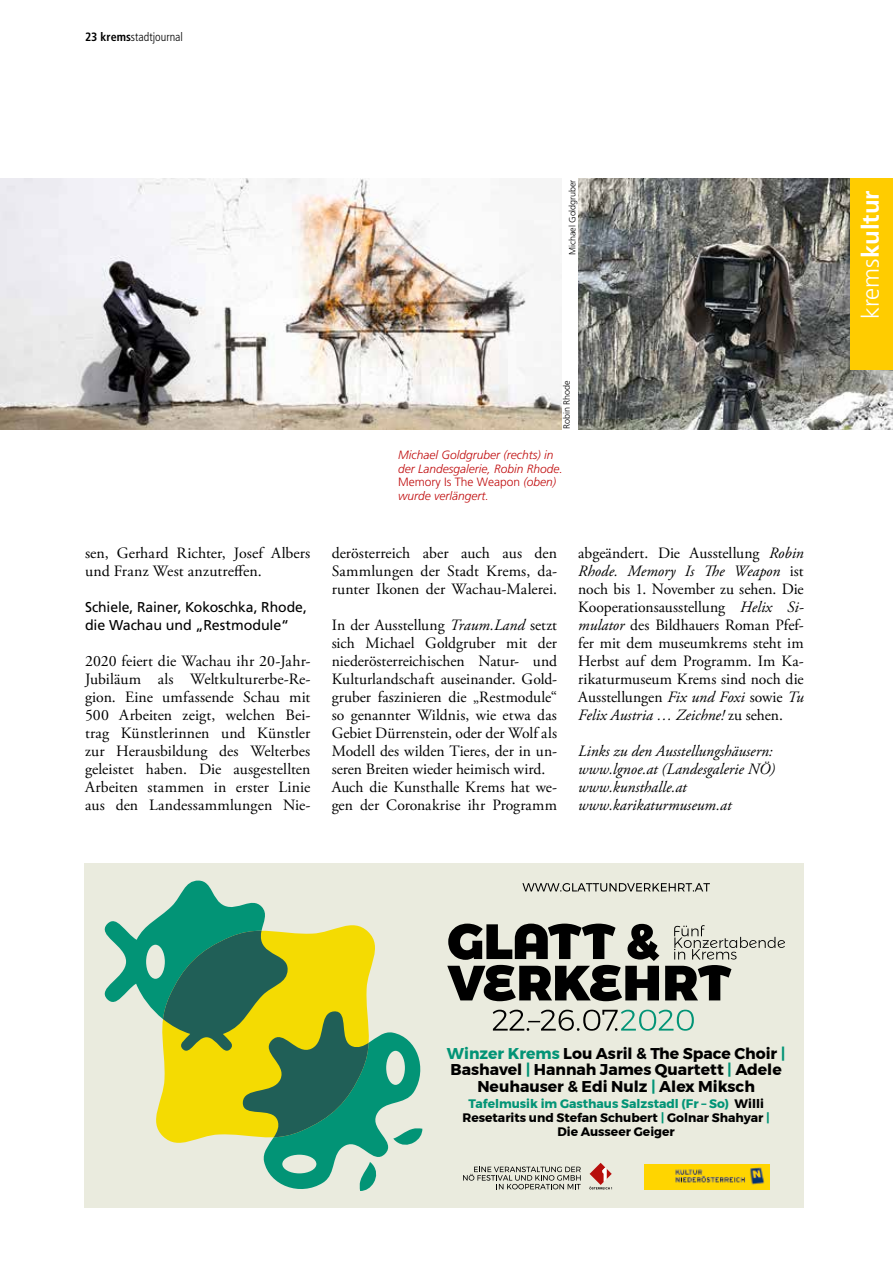
<style>
.page{position:relative;width:893px;height:1263px;background:#fff}
.page>*{position:absolute;margin:0;border:0;box-sizing:border-box;transform-origin:0 0}
.t1{font:700 24px "Frutiger";color:#fff}
.t2{font:15.75px/18px "Adobe Garamond Pro";color:#000;text-align:justify}
.t3{font:italic 15.75px/18px "Adobe Garamond Pro";color:#000}
.t4{font:700 15.6px/16.4px "Montserrat";color:#000;text-align:center}
.t5{font:14.25px/18px "Frutiger";letter-spacing:-.005em;color:#000}
.t6{font:700 12.3px/14.2px "Montserrat";color:#000;text-align:center}
.t7{font:italic 300 12px/13.5px "Frutiger";color:#c00d0e}
.t8{font:300 condensed 12px "Frutiger";color:#000}
.t9{font:300 9px "Frutiger";letter-spacing:-.01em;color:#000}
.s1{font-weight:700}
.s2{font-style:normal}
.s3{font-style:italic}
.s4{font-weight:300}
.s5{color:#029476}
</style>
<div class="page">
<img style="left:578px;top:179px;width:315px;height:250px">
<div style="left:850px;top:179px;width:43px;height:191px;background:#fc0"></div>
<img style="left:0;top:179px;width:561px;height:250px">
<div style="left:84px;top:864px;width:720px;height:344px;background:#eaebde"></div>
<svg style="left:104px;top:880px;width:319px;height:311px"></svg>
<svg style="left:163px;top:931px;width:206px;height:206px;background:#8aa430"></svg>
<svg style="left:493px;top:1010px;width:201px;height:21px"></svg>
<svg style="left:447px;top:923px;width:338px;height:78px"></svg>
<svg style="left:522px;top:883px;width:188px;height:8px"></svg>
<svg style="left:463px;top:1166px;width:118px;height:23px"></svg>
<svg style="left:589px;top:1163px;width:23px;height:26px"></svg>
<img style="left:644px;top:1164px;width:125px;height:25px">
<p class="t8" style="left:85px;top:30px;width:99px"><span class="s1">23 krems</span>stadtjournal</p>
<p class="t9" style="left:567px;top:255px;width:76px;rotate:-90deg">Michael Goldgruber</p>
<p class="t2" style="left:85px;top:544px;width:227px">sen, Gerhard Richter, Josef Albers und Franz West anzutreffen.</p>
<p class="t5" style="left:85px;top:598px;width:223px">Schiele, Rainer, Kokoschka, Rhode, die Wachau und „Restmodule“</p>
<p class="t2" style="left:85px;top:652px;width:227px">2020 feiert die Wachau ihr 20-Jahr-Jubiläum als Weltkulturerbe-Re&shy;gion. Eine umfassende Schau mit 500 Arbeiten zeigt, welchen Bei&shy;trag Künstlerinnen und Künstler zur Herausbildung des Welterbes geleistet haben. Die ausgestellten Arbeiten stammen in erster Linie aus den Landessammlungen Nie-</p>
<p class="t9" style="left:561px;top:429px;width:50px;rotate:-90deg">Robin Rhode</p>
<p class="t7" style="left:398px;top:448px;width:166px">Michael Goldgruber (rechts) in der Landesgalerie, Robin Rhode.<br><span class="s2">Memory Is The Weapon</span> (oben) wurde verlängert.</p>
<p class="t2" style="left:332px;top:544px;width:227px">derösterreich aber auch aus den Sammlungen der Stadt Krems, da&shy;runter Ikonen der Wachau-Malerei.</p>
<p class="t2" style="left:332px;top:616px;width:227px;text-align:left">In der Ausstellung <span class="s3">Traum.Land</span> setzt sich Michael Goldgruber mit der niederösterreichischen Natur- und Kulturlandschaft auseinander. Gold&shy;gruber faszinieren die „Restmodule“ so genannter Wildnis, wie etwa das Gebiet Dürrenstein, oder der Wolf als Modell des wilden Tieres, der in un&shy;seren Breiten wieder heimisch wird.<br>Auch die Kunsthalle Krems hat we&shy;gen der Coronakrise ihr Programm</p>
<p class="t2" style="left:578px;top:544px;width:227px">abgeändert. Die Ausstellung <span class="s3">Robin Rhode. Memory Is The Weapon</span> ist noch bis 1. November zu sehen. Die Kooperationsausstellung <span class="s3">Helix Si&shy;mulator</span> des Bildhauers Roman Pfef&shy;fer mit dem museumkrems steht im Herbst auf dem Programm. Im Ka&shy;rikaturmuseum Krems sind noch die Ausstellungen <span class="s3">Fix und Foxi</span> sowie <span class="s3">Tu Felix Austria … Zeichne!</span> zu sehen.</p>
<p class="t3" style="left:578px;top:742px;width:198px">Links zu den Ausstellungshäusern: www.lgnoe.at (Landesgalerie NÖ) www.kunsthalle.at www.karikaturmuseum.at</p>
<h1 class="t1" style="left:856px;top:319px;width:130px;rotate:-90deg"><span class="s4">krems</span>kultur</h1>
<p class="t4" style="left:447px;top:1045px;width:340px"><span class="s5">Winzer Krems</span> Lou Asril &amp; The Space Choir <span class="s5">|<br></span>Bashavel <span class="s5">|</span> Hannah James Quartett <span class="s5">|</span> Adele<br>Neuhauser &amp; Edi Nulz <span class="s5">|</span> Alex Miksch</p>
<p class="t6" style="left:462px;top:1096px;width:309px"><span class="s5">Tafelmusik im Gasthaus Salzstadl (Fr – So)</span> Willi<br>Resetarits und Stefan Schubert <span class="s5">|</span> Golnar Shahyar <span class="s5">|<br></span>Die Ausseer Geiger</p>
</div>
